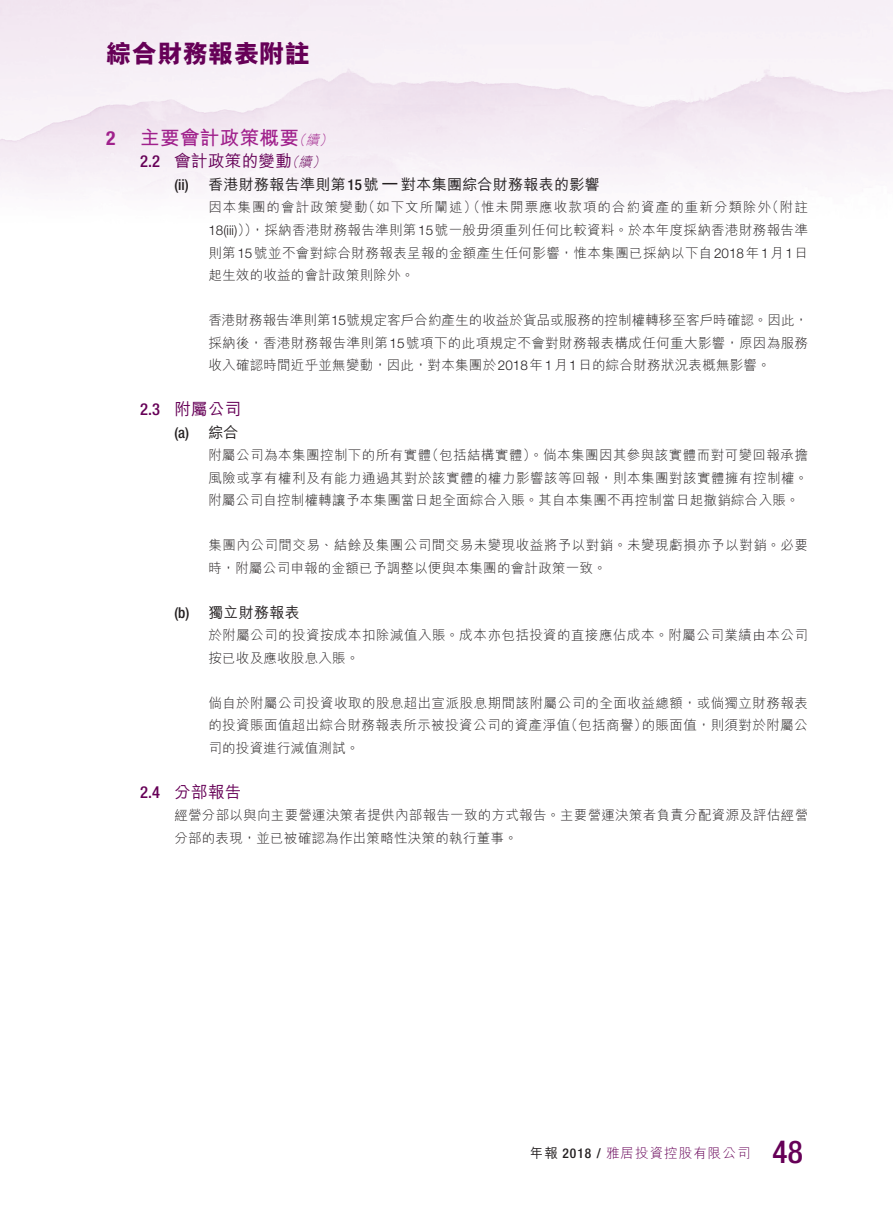
<style>
.page{position:relative;width:893px;height:1212px;background:#fff}
.page>*{position:absolute;margin:0;border:0;box-sizing:border-box;transform-origin:0 0}
.t1{font:500 condensed 31.5px "Helvetica Neue LT Std";color:#660057}
.t2{font:800 25.5px "M Hei HK";color:#660057}
._01_H1{font:700 19.5px "M Hei HK";letter-spacing:.02em;color:#a0218c}
._01_H1-2{font:700 condensed 19.5px "Helvetica Neue LT Std";color:#a0218c}
._02_H2{font:500 16.5px "M Hei HK";letter-spacing:.02em;color:#660057}
._02_H2-2{font:500 condensed 16.5px "Helvetica Neue LT Std";color:#660057}
._03_H3{font:500 15px "M Hei HK";letter-spacing:.02em;color:#231f20}
._03_H3-2{font:500 condensed 15px "Helvetica Neue LT Std";color:#231f20}
._00_txt{font:300 13.5px/22.5px "M Hei HK";letter-spacing:.03em;color:#231f20}
._00_txt-2{font:300 13.5px "M Hei HK";letter-spacing:.08em;color:#231f20}
.t3{font:300 13.5px "M Hei HK";letter-spacing:.08em;color:#660057}
._01_H1-3{font:italic 300 13.5px "M Hei HK";color:#a0218c}
._02_H2-3{font:italic 300 13.5px "M Hei HK";color:#660057}
.s1{font-family:"Helvetica Neue LT Std";font-stretch:condensed}
.s2{font-family:"Helvetica Neue LT Std"}
.s3{font-weight:500;color:#231f20}
.s4{font-family:"Helvetica Neue LT Std";font-weight:500;font-stretch:condensed;color:#231f20}
</style>
<div class="page">
<h2 class="t2" style="left:106px;top:41px;width:205px">綜合財務報表附註</h2>
<p class="_01_H1-2" style="left:106px;top:126px;width:11px">2</p>
<p class="_01_H1" style="left:140px;top:124px;width:160px">主要會計政策概要</p>
<p class="_01_H1-3" style="left:306px;top:133px;width:18px">續</p>
<p class="_01_H1-3" style="left:292px;top:133px;width:18px">（</p>
<p class="_01_H1-3" style="left:319px;top:133px;width:18px">(</p>
<p class="_02_H2-2" style="left:140px;top:152px;width:21px">2.2</p>
<p class="_02_H2-2" style="left:140px;top:399px;width:21px">2.3</p>
<p class="_02_H2-2" style="left:140px;top:782px;width:21px">2.4</p>
<p class="_02_H2" style="left:174px;top:149px;width:119px">會計政策的變動</p>
<p class="_02_H2-3" style="left:299px;top:156px;width:18px">續</p>
<p class="_02_H2-3" style="left:285px;top:156px;width:18px">（</p>
<p class="_02_H2-3" style="left:312px;top:156px;width:18px">(</p>
<p class="_03_H3-2" style="left:174px;top:176px;width:16px">)i i(</p>
<p class="_03_H3" style="left:401px;top:174px;width:200px">對本集團綜合財務報表的影響</p>
<p class="_03_H3" style="left:208px;top:174px;width:172px">香港財務報告準則第<span class="s1">15</span>號</p>
<p class="_03_H3-2" style="left:382px;top:173px;width:16px">—</p>
<p class="_00_txt-2" style="left:362px;top:201px;width:411px">（如下文所闡述）（惟未開票應收款項的合約資產的重新分類除外</p>
<p class="_00_txt" style="left:766px;top:196px;width:44px">（附註</p>
<p class="_00_txt" style="left:251px;top:196px;width:558px;text-indent:-43px">因本集團的會計政策變動<br>，採納香港財務報告準則第<span class="s2">15</span>號一般毌須重列任何比較資料。於本年度採納香港財務報告準</p>
<p class="_00_txt" style="left:208px;top:219px;width:601px"><span class="s2">18(iii)</span>））<br>則第<span class="s2">15</span>號並不會對綜合財務報表呈報的金額產生任何影響，惟本集團已採納以下自<span class="s2">2018</span>年<span class="s2">1</span>月<span class="s2">1</span>日起生效的收益的會計政策則除外。</p>
<p class="_00_txt" style="left:208px;top:309px;width:601px;text-align:justify">香港財務報告準則第<span class="s2">15</span>號規定客戶合約產生的收益於貨品或服務的控制權轉移至客戶時確認。因此，採納後，香港財務報告準則第<span class="s2">15</span>號項下的此項規定不會對財務報表構成任何重大影響，原因為服務收入確認時間近乎並無變動，因此，對本集團於<span class="s2">2018</span>年<span class="s2">1</span>月<span class="s2">1</span>日的綜合財務狀況表概無影響。</p>
<p class="_02_H2" style="left:174px;top:397px;width:68px">附屬公司</p>
<p class="_03_H3-2" style="left:174px;top:423px;width:16px">)a(</p>
<p class="_03_H3-2" style="left:174px;top:603px;width:16px">)b(</p>
<p class="_03_H3" style="left:208px;top:421px;width:32px">綜合</p>
<p class="_00_txt" style="left:426px;top:444px;width:384px">（包括結構實體）。倘本集團因其參與該實體而對可變回報承擔</p>
<p class="_00_txt" style="left:208px;top:444px;width:601px">附屬公司為本集團控制下的所有實體<br>風險或享有權利及有能力通過其對於該實體的權力影響該等回報，則本集團對該實體擁有控制權。附屬公司自控制權轉讓予本集團當日起全面綜合入賬。其自本集團不再控制當日起撤銷綜合入賬。</p>
<p class="_00_txt" style="left:208px;top:534px;width:601px">集團內公司間交易、結餘及集團公司間交易未變現收益將予以對銷。未變現虧損亦予以對銷。必要時，附屬公司申報的金額已予調整以便與本集團的會計政策一致。</p>
<p class="_03_H3" style="left:208px;top:601px;width:93px">獨立財務報表</p>
<p class="_00_txt" style="left:208px;top:624px;width:601px">於附屬公司的投資按成本扣除減值入賬。成本亦包括投資的直接應佔成本。附屬公司業績由本公司按已收及應收股息入賬。</p>
<p class="_00_txt" style="left:208px;top:691px;width:601px;text-align:right">倘自於附屬公司投資收取的股息超出宣派股息期間該附屬公司的全面收益總額，或倘獨立財務報表的賬面值，則須對於附屬公</p>
<p class="_00_txt" style="left:564px;top:714px;width:84px">（包括商譽）</p>
<p class="_00_txt" style="left:208px;top:714px;width:363px">的投資賬面值超出綜合財務報表所示被投資公司的資產淨值司的投資進行減值測試。</p>
<p class="_02_H2" style="left:174px;top:779px;width:68px">分部報告</p>
<p class="_00_txt" style="left:174px;top:804px;width:635px">經營分部以與向主要營運決策者提供內部報告一致的方式報告。主要營運決策者負責分配資源及評估經營分部的表現，並已被確認為作出策略性決策的執行董事。</p>
<p class="t3" style="left:530px;top:1146px;width:222px"><span class="s3">年報</span> <span class="s4">2018 /</span> 雅居投資控股有限公司</p>
<h1 class="t1" style="left:773px;top:1133px;width:32px">48</h1>
</div>
